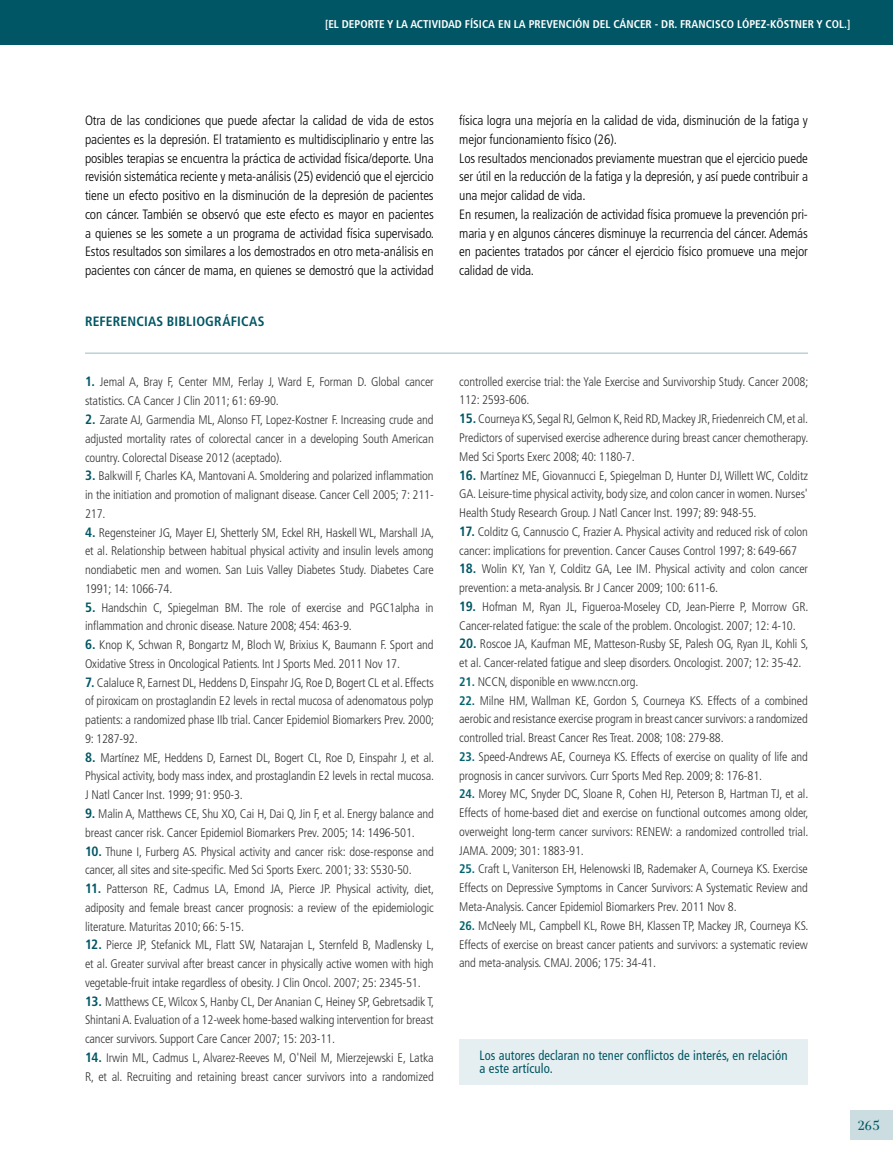
<style>
.page{position:relative;width:893px;height:1170px;background:#fff}
.page>*{position:absolute;margin:0;border:0;box-sizing:border-box;transform-origin:0 0}
.t1{font:19.5px "Filosofia Grand Caps";color:#005664;scale:1.1 1}
.t2{font:300 condensed 13.5px/18.8px "Frutiger";letter-spacing:-.01em;color:#000;text-align:justify}
.t3{font:condensed 13.5px/13.5px "Frutiger";letter-spacing:.01em;color:#005664;scale:.92 1}
.t4{font:700 condensed 13.5px "Frutiger";letter-spacing:.015em;color:#005664}
.t5{font:300 condensed 12.45px/18.8px "Frutiger";letter-spacing:-.01em;color:#363535;text-align:justify}
.t6{font:700 condensed 11.25px "Frutiger";color:#fff}
.s1{font-weight:700;font-size:13.5px;color:#005664}
.s2{font-weight:700;color:#00646f}
</style>
<div class="page">
<div style="left:850px;top:1110px;width:43px;height:30px;background:#cbdde0"></div>
<hr style="left:85px;top:352px;width:723px;height:2px;background:#bcd2d6">
<div style="left:459px;top:1039px;width:349px;height:45px;background:#e5eef0"></div>
<div style="left:0;top:0;width:893px;height:44px;background:#005664"></div>
<p class="t6" style="left:325px;top:17px;width:43px">[EL DEPORTE</p>
<p class="t6" style="left:387px;top:17px;width:37px">Y LA ACTIVID</p>
<p class="t6" style="left:448px;top:17px;width:94px">AD FÍSICA EN LA PREVENCIÓN</p>
<p class="t6" style="left:593px;top:17px;width:7px">DEL</p>
<p class="t6" style="left:613px;top:17px;width:21px">CÁNCER</p>
<p class="t6" style="left:655px;top:17px;width:51px">- DR. FRANCISCO</p>
<p class="t6" style="left:737px;top:17px;width:54px">LÓPEZ-KÖSTNER</p>
<p class="t6" style="left:816px;top:17px;width:35px">Y COL.]</p>
<p class="t2" style="left:85px;top:111px;width:351px">Otra de las condiciones que puede afectar la calidad de vida de estos pacientes es la depresión. El tratamiento es multidisciplinario y entre las posibles terapias se encuentra la práctica de actividad física/deporte. Una revisión sistemática reciente y meta-análisis (25) evidenció que el ejercicio tiene un efecto positivo en la disminución de la depresión de pacientes con cáncer. También se observó que este efecto es mayor en pacientes a quienes se les somete a un programa de actividad física supervisado.<br>Estos resultados son similares a los demostrados en otro meta-análisis en pacientes con cáncer de mama, en quienes se demostró que la actividad</p>
<p class="t2" style="left:459px;top:111px;width:350px;text-align:left">física logra una mejoría en la calidad de vida, disminución de la fatiga y mejor funcionamiento físico (26).<br>Los resultados mencionados previamente muestran que el ejercicio puede ser útil en la reducción de la fatiga y la depresión, y así puede contribuir a una mejor calidad de vida.<br>En resumen, la realización de actividad física promueve la prevención pri&shy;maria y en algunos cánceres disminuye la recurrencia del cáncer. Además en pacientes tratados por cáncer el ejercicio físico promueve una mejor calidad de vida.</p>
<p class="t4" style="left:85px;top:314px;width:181px">REFERENCIAS BIBLIOGRÁFICAS</p>
<p class="t5" style="left:85px;top:373px;width:350px"><span class="s1">1.</span> Jemal A, Bray F, Center MM, Ferlay J, Ward E, Forman D. Global cancer statistics. CA Cancer J Clin 2011; 61: 69-90.</p>
<p class="t5" style="left:85px;top:410px;width:350px"><span class="s1">2.</span> Zarate AJ, Garmendia ML, Alonso FT, Lopez-Kostner F. Increasing crude and adjusted mortality rates of colorectal cancer in a developing South American country. Colorectal Disease 2012 (aceptado).</p>
<p class="t5" style="left:85px;top:467px;width:350px"><span class="s1">3.</span> Balkwill F, Charles KA, Mantovani A. Smoldering and polarized inflammation in the initiation and promotion of malignant disease. Cancer Cell 2005; 7: 211- 217.</p>
<p class="t5" style="left:85px;top:523px;width:351px"><span class="s1">4.</span> Regensteiner JG, Mayer EJ, Shetterly SM, Eckel RH, Haskell WL, Marshall JA, et al. Relationship between habitual physical activity and insulin levels among nondiabetic men and women. San Luis Valley Diabetes Study. Diabetes Care 1991; 14: 1066-74.</p>
<p class="t5" style="left:85px;top:598px;width:350px"><span class="s1">5.</span> Handschin C, Spiegelman BM. The role of exercise and PGC1alpha in inflammation and chronic disease. Nature 2008; 454: 463-9.</p>
<p class="t5" style="left:85px;top:635px;width:350px"><span class="s1">6.</span> Knop K, Schwan R, Bongartz M, Bloch W, Brixius K, Baumann F. Sport and<br>Oxidative Stress in Oncological Patients. Int J Sports Med. 2011 Nov 17.</p>
<p class="t5" style="left:85px;top:673px;width:351px"><span class="s1">7.</span> Calaluce R, Earnest DL, Heddens D, Einspahr JG, Roe D, Bogert CL et al. Effects of piroxicam on prostaglandin E2 levels in rectal mucosa of adenomatous polyp patients: a randomized phase IIb trial. Cancer Epidemiol Biomarkers Prev. 2000; 9: 1287-92.</p>
<p class="t5" style="left:85px;top:748px;width:351px"><span class="s1">8.</span> Martínez ME, Heddens D, Earnest DL, Bogert CL, Roe D, Einspahr J, et al.<br>Physical activity, body mass index, and prostaglandin E2 levels in rectal mucosa.<br>J Natl Cancer Inst. 1999; 91: 950-3.</p>
<p class="t5" style="left:85px;top:804px;width:350px"><span class="s1">9.</span> Malin A, Matthews CE, Shu XO, Cai H, Dai Q, Jin F, et al. Energy balance and breast cancer risk. Cancer Epidemiol Biomarkers Prev. 2005; 14: 1496-501.</p>
<p class="t5" style="left:85px;top:842px;width:350px"><span class="s1">10.</span> Thune I, Furberg AS. Physical activity and cancer risk: dose-response and cancer, all sites and site-specific. Med Sci Sports Exerc. 2001; 33: S530-50.</p>
<p class="t5" style="left:85px;top:879px;width:351px"><span class="s1">11.</span> Patterson RE, Cadmus LA, Emond JA, Pierce JP. Physical activity, diet, adiposity and female breast cancer prognosis: a review of the epidemiologic literature. Maturitas 2010; 66: 5-15.</p>
<p class="t5" style="left:85px;top:935px;width:351px"><span class="s1">12.</span> Pierce JP, Stefanick ML, Flatt SW, Natarajan L, Sternfeld B, Madlensky L, et al. Greater survival after breast cancer in physically active women with high vegetable-fruit intake regardless of obesity. J Clin Oncol. 2007; 25: 2345-51.</p>
<p class="t5" style="left:85px;top:992px;width:351px"><span class="s1">13.</span> Matthews CE, Wilcox S, Hanby CL, Der Ananian C, Heiney SP, Gebretsadik T, Shintani A. Evaluation of a 12-week home-based walking intervention for breast cancer survivors. Support Care Cancer 2007; 15: 203-11.</p>
<p class="t5" style="left:85px;top:1048px;width:350px"><span class="s1">14.</span> Irwin ML, Cadmus L, Alvarez-Reeves M, O'Neil M, Mierzejewski E, Latka<br>R, et al. Recruiting and retaining breast cancer survivors into a randomized</p>
<p class="t5" style="left:459px;top:372px;width:351px">controlled exercise trial: the Yale Exercise and Survivorship Study. Cancer 2008;<br>112: 2593-606.</p>
<p class="t5" style="left:459px;top:409px;width:351px"><span class="s1">15.</span> Courneya KS, Segal RJ, Gelmon K, Reid RD, Mackey JR, Friedenreich CM, et al.<br>Predictors of supervised exercise adherence during breast cancer chemotherapy.<br>Med Sci Sports Exerc 2008; 40: 1180-7.</p>
<p class="t5" style="left:459px;top:466px;width:350px"><span class="s1">16.</span> Martínez ME, Giovannucci E, Spiegelman D, Hunter DJ, Willett WC, Colditz GA. Leisure-time physical activity, body size, and colon cancer in women. Nurses' Health Study Research Group. J Natl Cancer Inst. 1997; 89: 948-55.</p>
<p class="t5" style="left:459px;top:522px;width:350px"><span class="s1">17.</span> Colditz G, Cannuscio C, Frazier A. Physical activity and reduced risk of colon cancer: implications for prevention. Cancer Causes Control 1997; 8: 649-667</p>
<p class="t5" style="left:459px;top:559px;width:350px"><span class="s1">18.</span> Wolin KY, Yan Y, Colditz GA, Lee IM. Physical activity and colon cancer prevention: a meta-analysis. Br J Cancer 2009; 100: 611-6.</p>
<p class="t5" style="left:459px;top:597px;width:351px"><span class="s1">19.</span> Hofman M, Ryan JL, Figueroa-Moseley CD, Jean-Pierre P, Morrow GR.<br>Cancer-related fatigue: the scale of the problem. Oncologist. 2007; 12: 4-10.</p>
<p class="t5" style="left:459px;top:634px;width:351px"><span class="s1">20.</span> Roscoe JA, Kaufman ME, Matteson-Rusby SE, Palesh OG, Ryan JL, Kohli S, et al. Cancer-related fatigue and sleep disorders. Oncologist. 2007; 12: 35-42.</p>
<p class="t5" style="left:459px;top:672px;width:181px"><span class="s2">21.</span> NCCN, disponible en www.nccn.org.</p>
<p class="t5" style="left:459px;top:691px;width:350px"><span class="s2">22.</span> Milne HM, Wallman KE, Gordon S, Courneya KS. Effects of a combined aerobic and resistance exercise program in breast cancer survivors: a randomized controlled trial. Breast Cancer Res Treat. 2008; 108: 279-88.</p>
<p class="t5" style="left:459px;top:747px;width:350px"><span class="s2">23.</span> Speed-Andrews AE, Courneya KS. Effects of exercise on quality of life and prognosis in cancer survivors. Curr Sports Med Rep. 2009; 8: 176-81.</p>
<p class="t5" style="left:459px;top:784px;width:351px"><span class="s2">24.</span> Morey MC, Snyder DC, Sloane R, Cohen HJ, Peterson B, Hartman TJ, et al.<br>Effects of home-based diet and exercise on functional outcomes among older, overweight long-term cancer survivors: RENEW: a randomized controlled trial.<br>JAMA. 2009; 301: 1883-91.</p>
<p class="t5" style="left:459px;top:859px;width:350px"><span class="s2">25.</span> Craft L, Vaniterson EH, Helenowski IB, Rademaker A, Courneya KS. Exercise Effects on Depressive Symptoms in Cancer Survivors: A Systematic Review and Meta-Analysis. Cancer Epidemiol Biomarkers Prev. 2011 Nov 8.</p>
<p class="t5" style="left:459px;top:916px;width:351px"><span class="s2">26.</span> McNeely ML, Campbell KL, Rowe BH, Klassen TP, Mackey JR, Courneya KS.<br>Effects of exercise on breast cancer patients and survivors: a systematic review and meta-analysis. CMAJ. 2006; 175: 34-41.</p>
<p class="t3" style="left:480px;top:1048px;width:336px">Los autores declaran no tener conflictos de interés, en relación a este artículo.</p>
<h1 class="t1" style="left:857px;top:1113px;width:23px">265</h1>
</div>
